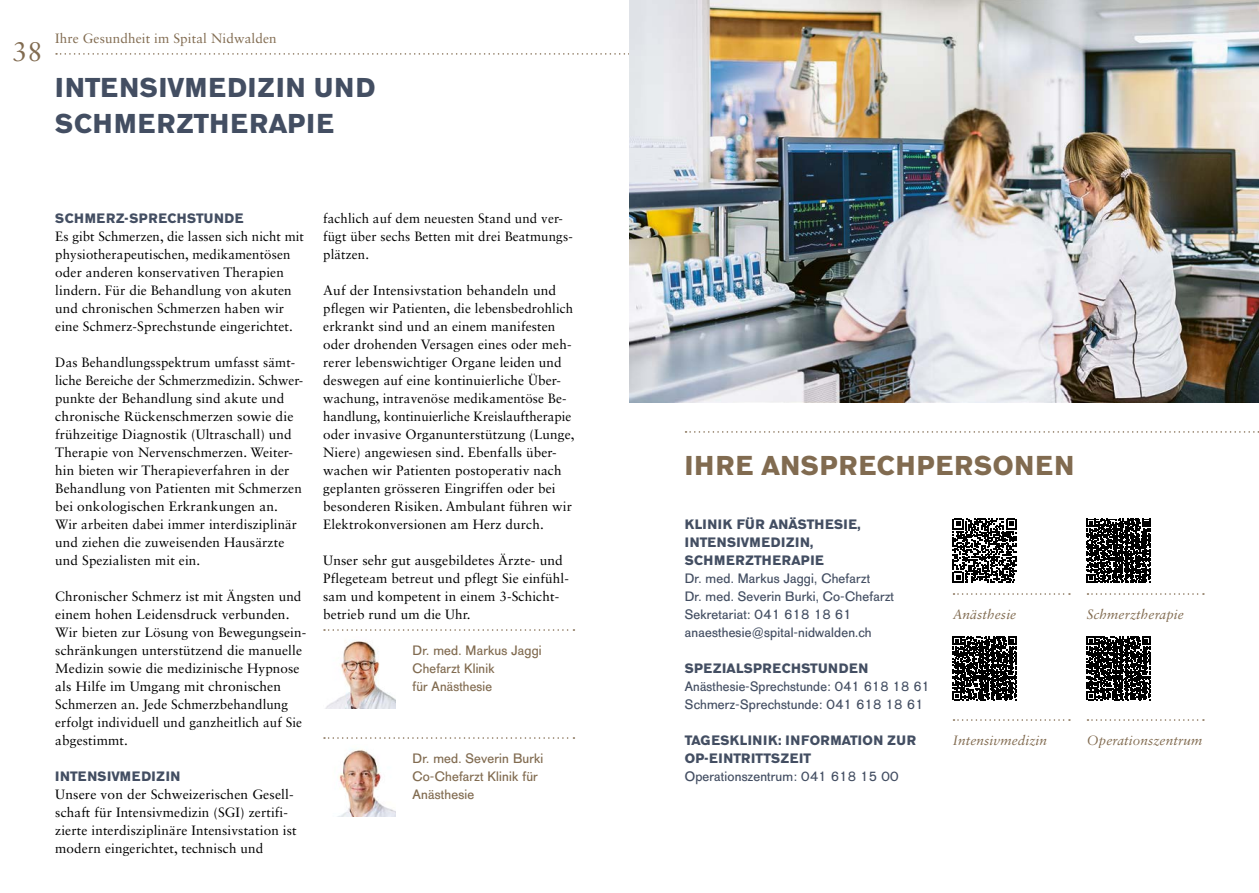
<style>
.page{position:relative;width:1259px;height:893px;background:#fff}
.page>*{position:absolute;margin:0;border:0;box-sizing:border-box;transform-origin:0 0}
.t1{font:700 27px/36px "AG Old Face";letter-spacing:.05em;color:#434e62}
.t2{font:700 27px "AG Old Face";letter-spacing:.05em;color:#816b50}
.t3{font:27px "Sabon LT Std";color:#816b50}
.t4{font:13.5px/18px "Sabon LT Std";letter-spacing:.01em;color:#000}
.t5{font:13.5px/18px "AG Old Face";letter-spacing:.015em;color:#434e62}
.t6{font:700 13.5px/18px "AG Old Face";letter-spacing:.03em;color:#434e62}
.t7{font:13.5px/18px "AG Old Face";letter-spacing:.015em;color:#816b50}
.t8{font:italic 13.5px "Sabon LT Std";letter-spacing:.01em;color:#816b50}
.t9{font:13.5px "Sabon LT Std";letter-spacing:.01em;color:#816b50}
.t10{font:700 13.5px "AG Old Face";letter-spacing:.05em;color:#434e62}
</style>
<div class="page">
<svg style="left:324px;top:629px;width:250px;height:2px"></svg>
<svg style="left:324px;top:737px;width:250px;height:2px"></svg>
<svg style="left:56px;top:53px;width:573px;height:2px"></svg>
<svg style="left:953px;top:593px;width:117px;height:2px"></svg>
<svg style="left:1087px;top:593px;width:117px;height:2px"></svg>
<svg style="left:953px;top:719px;width:117px;height:2px"></svg>
<svg style="left:1087px;top:719px;width:117px;height:2px"></svg>
<svg style="left:685px;top:431px;width:574px;height:2px"></svg>
<img style="left:629px;top:0;width:630px;height:403px">
<img style="left:325px;top:641px;width:70px;height:68px">
<img style="left:337px;top:749px;width:58px;height:68px">
<svg style="left:952px;top:519px;width:64px;height:63px"></svg>
<svg style="left:1086px;top:519px;width:64px;height:63px"></svg>
<svg style="left:953px;top:637px;width:63px;height:63px"></svg>
<svg style="left:1086px;top:637px;width:64px;height:63px"></svg>
<h1 class="t3" style="left:12px;top:35px;width:32px">38</h1>
<p class="t9" style="left:55px;top:30px;width:223px">Ihre Gesundheit im Spital Nidwalden</p>
<h1 class="t1" style="left:55px;top:69px;width:321px">INTENSIVMEDIZIN UND<br>SCHMERZTHERAPIE</h1>
<p class="t10" style="left:55px;top:210px;width:190px">SCHMERZ-SPRECHSTUNDE</p>
<p class="t4" style="left:55px;top:227px;width:250px">Es gibt Schmerzen, die lassen sich nicht mit physiotherapeutischen, medikamentösen oder anderen konservativen Therapien lindern. Für die Behandlung von akuten und chronischen Schmerzen haben wir eine Schmerz-Sprechstunde eingerichtet.</p>
<p class="t4" style="left:55px;top:353px;width:249px">Das Behandlungsspektrum umfasst sämt&shy;liche Bereiche der Schmerzmedizin. Schwer&shy;punkte der Behandlung sind akute und chronische Rückenschmerzen sowie die frühzeitige Diagnostik (Ultraschall) und Therapie von Nervenschmerzen. Weiter&shy;hin bieten wir Therapieverfahren in der Behandlung von Patienten mit Schmerzen bei onkologischen Erkrankungen an.<br>Wir arbeiten dabei immer interdisziplinär und ziehen die zuweisenden Hausärzte und Spezialisten mit ein.</p>
<p class="t4" style="left:55px;top:587px;width:252px">Chronischer Schmerz ist mit Ängsten und einem hohen Leidensdruck verbunden.<br>Wir bieten zur Lösung von Bewegungsein&shy;schränkungen unterstützend die manuelle Medizin sowie die medizinische Hypnose als Hilfe im Umgang mit chronischen Schmerzen an. Jede Schmerzbehandlung erfolgt individuell und ganzheitlich auf Sie abgestimmt.</p>
<p class="t6" style="left:55px;top:767px;width:127px">INTENSIVMEDIZIN</p>
<p class="t4" style="left:55px;top:785px;width:243px">Unsere von der Schweizerischen Gesell&shy;schaft für Intensivmedizin (SGI) zertifi&shy;zierte interdisziplinäre Intensivstation ist modern eingerichtet, technisch und</p>
<p class="t4" style="left:323px;top:209px;width:251px">fachlich auf dem neuesten Stand und ver&shy;fügt über sechs Betten mit drei Beatmungs&shy;plätzen.</p>
<p class="t4" style="left:323px;top:281px;width:253px">Auf der Intensivstation behandeln und pflegen wir Patienten, die lebensbedrohlich erkrankt sind und an einem manifesten oder drohenden Versagen eines oder meh&shy;rerer lebenswichtiger Organe leiden und deswegen auf eine kontinuierliche Über&shy;wachung, intravenöse medikamentöse Be&shy;handlung, kontinuierliche Kreislauftherapie oder invasive Organunterstützung (Lunge, Niere) angewiesen sind. Ebenfalls über&shy;wachen wir Patienten postoperativ nach geplanten grösseren Eingriffen oder bei besonderen Risiken. Ambulant führen wir Elektrokonversionen am Herz durch.</p>
<p class="t4" style="left:323px;top:551px;width:247px">Unser sehr gut ausgebildetes Ärzte- und Pflegeteam betreut und pflegt Sie einfühl&shy;sam und kompetent in einem 3-Schicht&shy;betrieb rund um die Uhr.</p>
<p class="t7" style="left:412px;top:641px;width:131px">Dr. med. Markus Jaggi<br>Chefarzt Klinik<br>für Anästhesie</p>
<p class="t7" style="left:412px;top:749px;width:132px">Dr. med. Severin Burki<br>Co-Chefarzt Klinik für<br>Anästhesie</p>
<h1 class="t2" style="left:685px;top:449px;width:391px">IHRE ANSPRECHPERSONEN</h1>
<p class="t6" style="left:685px;top:515px;width:177px">KLINIK FÜR ANÄSTHESIE,<br>INTENSIVMEDIZIN,<br>SCHMERZTHERAPIE</p>
<p class="t5" style="left:685px;top:569px;width:211px">Dr. med. Markus Jaggi, Chefarzt<br>Dr. med. Severin Burki, Co-Chefarzt<br>Sekretariat: 041 618 18 61 anaesthesie@spital-nidwalden.ch</p>
<p class="t6" style="left:685px;top:659px;width:185px">SPEZIALSPRECHSTUNDEN</p>
<p class="t5" style="left:685px;top:677px;width:246px">Anästhesie-Sprechstunde: 041 618 18 61<br>Schmerz-Sprechstunde: 041 618 18 61</p>
<p class="t6" style="left:685px;top:731px;width:233px">TAGESKLINIK: INFORMATION ZUR<br>OP-EINTRITTSZEIT</p>
<p class="t5" style="left:685px;top:767px;width:215px">Operationszentrum: 041 618 15 00</p>
<p class="t8" style="left:952px;top:606px;width:65px">Anästhesie</p>
<p class="t8" style="left:1086px;top:606px;width:99px">Schmerztherapie</p>
<p class="t8" style="left:952px;top:732px;width:96px">Intensivmedizin</p>
<p class="t8" style="left:1086px;top:732px;width:117px">Operationszentrum</p>
</div>
